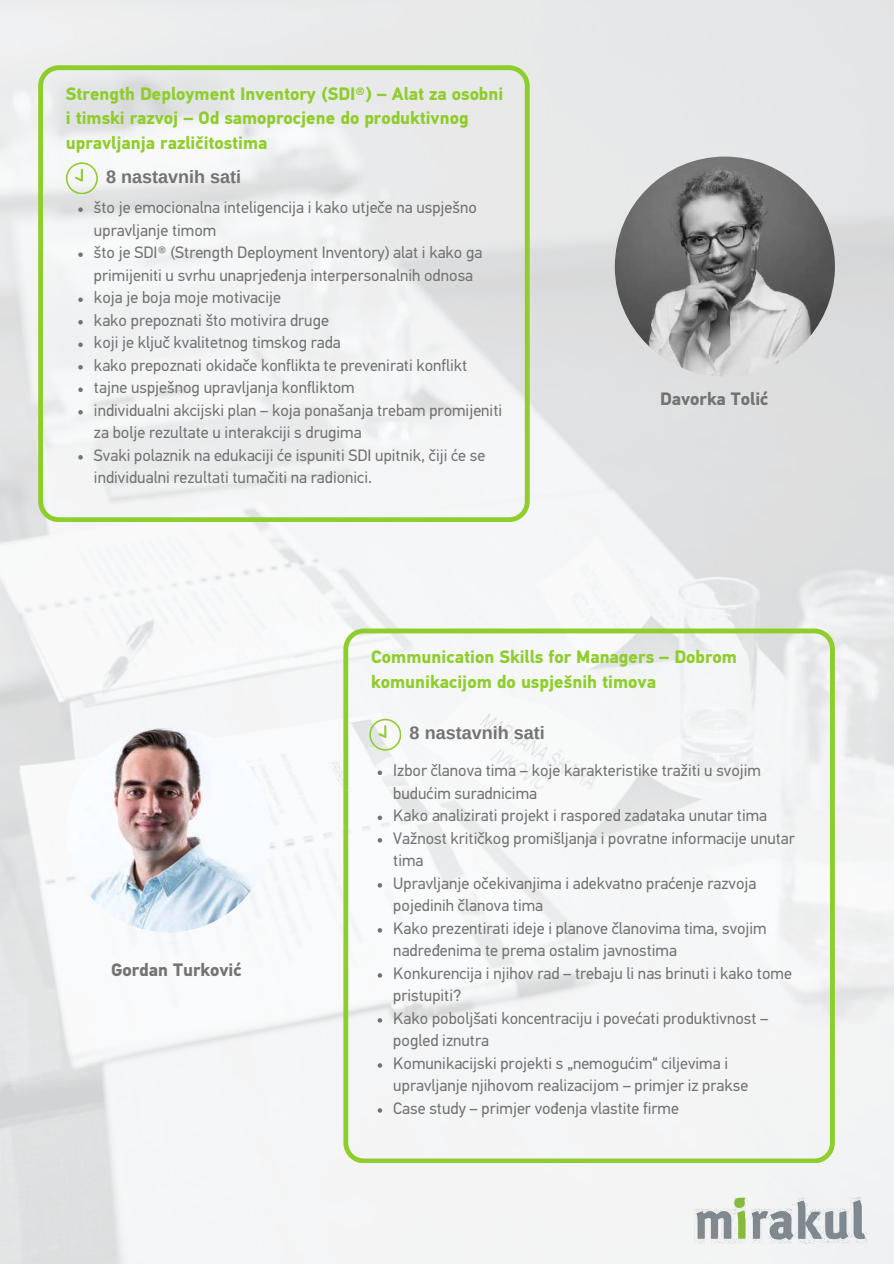
<style>
.page{position:relative;width:894px;height:1264px;background:#fff}
.page>*{position:absolute;margin:0;border:0;box-sizing:border-box;transform-origin:0 0}
.t1{font:700 18px/24.8px "PFDIN Text Pro";color:#8ecd2b}
.t2{font:700 18px "Arimo";color:#737373}
.t3{font:700 18px "PFDIN Text Pro";color:#737373}
.t4{font:16.5px/22.5px "PFDIN Text Pro";color:#737373}
</style>
<div class="page">
<img style="left:0;top:0;width:893px;height:1263px">
<img style="left:682px;top:1191px;width:195px;height:54px">
<svg style="left:38px;top:65px;width:491px;height:457px;fill:#eff0f1"></svg>
<img style="left:614px;top:157px;width:220px;height:219px;border-radius:50%">
<img style="left:66px;top:727px;width:205px;height:205px;border-radius:50%">
<svg style="left:343px;top:628px;width:491px;height:535px;fill:#f4f5f6"></svg>
<svg style="left:66px;top:162px;width:31px;height:32px"></svg>
<svg style="left:369px;top:718px;width:32px;height:32px"></svg>
<svg style="left:78px;top:207px;width:5px;height:5px"></svg>
<svg style="left:78px;top:252px;width:5px;height:5px"></svg>
<svg style="left:78px;top:297px;width:5px;height:5px"></svg>
<svg style="left:78px;top:320px;width:5px;height:4px"></svg>
<svg style="left:78px;top:342px;width:5px;height:5px"></svg>
<svg style="left:78px;top:365px;width:5px;height:4px"></svg>
<svg style="left:78px;top:387px;width:5px;height:5px"></svg>
<svg style="left:78px;top:410px;width:5px;height:4px"></svg>
<svg style="left:78px;top:455px;width:5px;height:4px"></svg>
<svg style="left:377px;top:770px;width:5px;height:5px"></svg>
<svg style="left:377px;top:815px;width:5px;height:5px"></svg>
<svg style="left:377px;top:838px;width:5px;height:4px"></svg>
<svg style="left:377px;top:883px;width:5px;height:4px"></svg>
<svg style="left:377px;top:928px;width:5px;height:4px"></svg>
<svg style="left:377px;top:973px;width:5px;height:4px"></svg>
<svg style="left:377px;top:1018px;width:5px;height:4px"></svg>
<svg style="left:377px;top:1063px;width:5px;height:4px"></svg>
<svg style="left:377px;top:1108px;width:5px;height:4px"></svg>
<p class="t1" style="left:66px;top:83px;width:439px">Strength Deployment Inventory (SDI®) – Alat za osobni i timski razvoj – Od samoprocjene do produktivnog upravljanja različitostima</p>
<p class="t2" style="left:106px;top:166px;width:136px">8 nastavnih sati</p>
<p class="t4" style="left:94px;top:198px;width:409px">što je emocionalna inteligencija i kako utječe na uspješno upravljanje timom<br>što je SDI® (Strength Deployment Inventory) alat i kako ga primijeniti u svrhu unaprjeđenja interpersonalnih odnosa koja je boja moje motivacije<br>kako prepoznati što motivira druge<br>koji je ključ kvalitetnog timskog rada<br>kako prepoznati okidače konflikta te prevenirati konflikt tajne uspješnog upravljanja konfliktom<br>individualni akcijski plan – koja ponašanja trebam promijeniti za bolje rezultate u interakciji s drugima<br>Svaki polaznik na edukaciji će ispuniti SDI upitnik, čiji će se individualni rezultati tumačiti na radionici.</p>
<p class="t3" style="left:659px;top:392px;width:110px">Davorka Tolić</p>
<p class="t1" style="left:371px;top:646px;width:367px">Communication Skills for Managers – Dobrom komunikacijom do uspješnih timova</p>
<p class="t3" style="left:111px;top:962px;width:132px">Gordan Turković</p>
<p class="t2" style="left:409px;top:723px;width:136px">8 nastavnih sati</p>
<p class="t4" style="left:393px;top:760px;width:403px">Izbor članova tima – koje karakteristike tražiti u svojim budućim suradnicima<br>Kako analizirati projekt i raspored zadataka unutar tima Važnost kritičkog promišljanja i povratne informacije unutar tima<br>Upravljanje očekivanjima i adekvatno praćenje razvoja pojedinih članova tima<br>Kako prezentirati ideje i planove članovima tima, svojim nadređenima te prema ostalim javnostima<br>Konkurencija i njihov rad – trebaju li nas brinuti i kako tome pristupiti?<br>Kako poboljšati koncentraciju i povećati produktivnost – pogled iznutra<br>Komunikacijski projekti s „nemogućim“ ciljevima i upravljanje njihovom realizacijom – primjer iz prakse<br>Case study – primjer vođenja vlastite firme</p>
</div>
